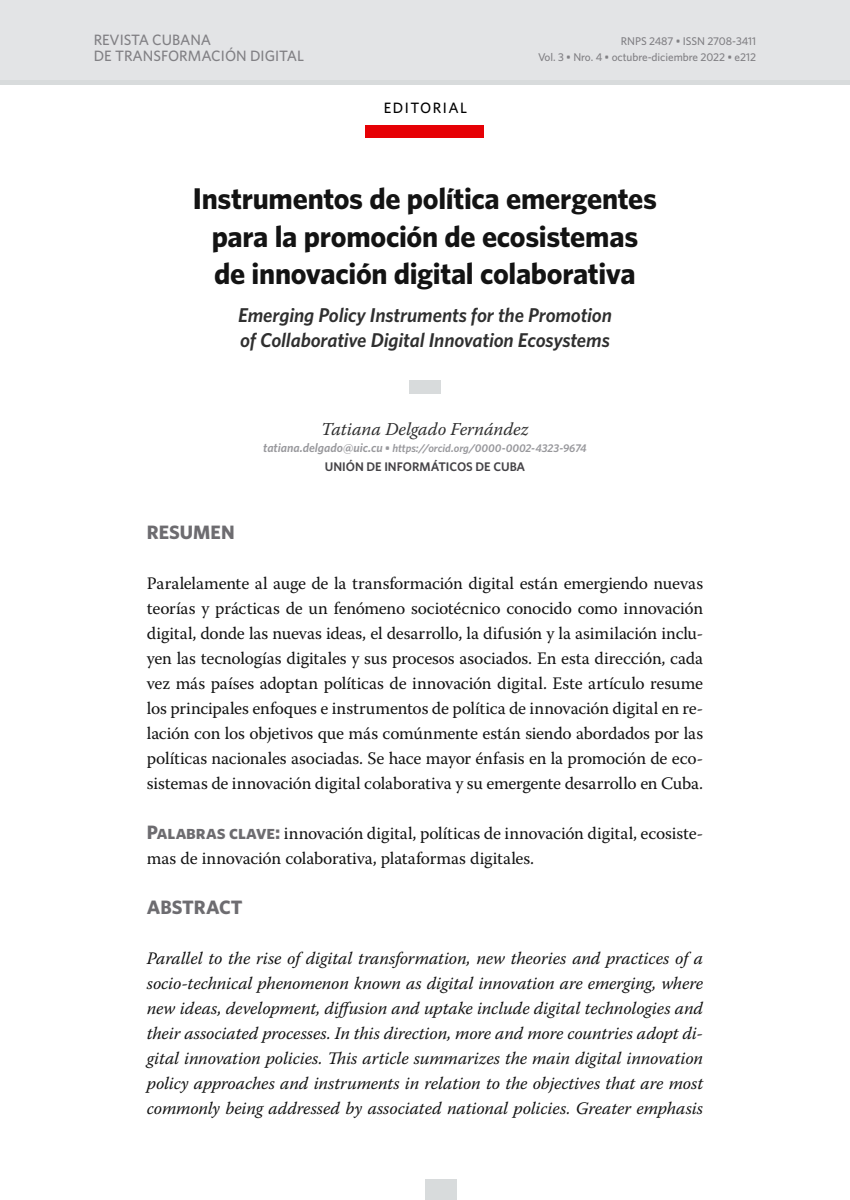
<style>
.page{position:relative;width:850px;height:1200px;background:#fff}
.page>*{position:absolute;margin:0;border:0;box-sizing:border-box;transform-origin:0 0}
.t1{font:700 30px/37.5px "Whitney";letter-spacing:-.01em;color:#131313;text-align:center}
.t2{font:italic 600 20px/25px "Whitney";letter-spacing:-.005em;color:#2f2f2f}
.t3{font:19.38px "Whitney Bold SC";letter-spacing:-.005em;color:#6d6c70}
.t4{font:700 19.38px "Whitney";color:#6d6c70}
.t5{font:italic 18.12px "Warnock Pro";letter-spacing:-.005em;color:#2f2f2f}
.t6{font:17.5px/25px "Warnock Pro";letter-spacing:-.01em;color:#131313;text-align:justify}
.t7{font:italic 17.5px/25px "Warnock Pro";letter-spacing:-.005em;color:#131313;text-align:justify}
.t8{font:500 15px/16.2px "Whitney";color:#818084}
.t9{font:500 15px "Whitney";letter-spacing:.1em;color:#000}
.t10{font:600 12.5px "Whitney";letter-spacing:-.005em;color:#454347}
.t11{font:500 11.25px/16.2px "Whitney";letter-spacing:-.005em;color:#818084;text-align:right}
.t12{font:italic 600 11.25px "Whitney";color:#98989c}
.s1{font-size:12.5px}
.s2{font-family:"Whitney Bold SC";font-size:19.38px;color:#6d6c70}
</style>
<div class="page">
<div style="left:0;top:0;width:850px;height:80px;background:#e3e4e6"></div>
<div style="left:0;top:80px;width:850px;height:5px;background:#d8dbdc"></div>
<div style="left:366px;top:125px;width:23px;height:13px;background:#e60005"></div>
<div style="left:389px;top:125px;width:24px;height:13px;background:#e60005"></div>
<div style="left:413px;top:125px;width:13px;height:13px;background:#e60005"></div>
<div style="left:425px;top:125px;width:12px;height:13px;background:#e60005"></div>
<div style="left:437px;top:125px;width:24px;height:13px;background:#e60005"></div>
<div style="left:461px;top:125px;width:23px;height:13px;background:#e60005"></div>
<div style="left:425px;top:1179px;width:31px;height:21px;background:#d8dbdc"></div>
<div style="left:409px;top:380px;width:32px;height:14px;background:#d8dbdc"></div>
<p class="t8" style="left:94px;top:31px;width:212px">REVISTA CUBANA<br>DE TRANSFORMACIÓN DIGITAL</p>
<p class="t9" style="left:384px;top:98px;width:85px">EDITORIAL</p>
<p class="t11" style="left:538px;top:32px;width:220px">RNPS 2487 • ISSN 2708-3411<br>VOL. 3 • N RO. 4 • OCTUBRE-DICIEMBRE 2022 • E212</p>
<h1 class="t1" style="left:193px;top:179px;width:466px">Instrumentos de política emergentes para la promoción de ecosistemas de innovación digital colaborativa</h1>
<p class="t2" style="left:238px;top:302px;width:375px">Emerging Policy Instruments for the Promotion of Collaborative Digital Innovation Ecosystems</p>
<p class="t5" style="left:321px;top:418px;width:209px">Tatiana Delgado Fernández</p>
<p class="t12" style="left:263px;top:442px;width:325px"><span class="s1">tatiana.delgado@uic.cu</span> • https://orcid.org/0000-0002-4323-9674</p>
<p class="t10" style="left:325px;top:459px;width:202px">UNIÓN DE INFORMÁTICOS DE CUBA</p>
<p class="t4" style="left:147px;top:520px;width:89px">RESUMEN</p>
<p class="t6" style="left:147px;top:570px;width:558px">Paralelamente al auge de la transformación digital están emergiendo nuevas teorías y prácticas de un fenómeno sociotécnico conocido como innovación digital, donde las nuevas ideas, el desarrollo, la difusión y la asimilación inclu&shy;yen las tecnologías digitales y sus procesos asociados. En esta dirección, cada vez más países adoptan políticas de innovación digital. Este artículo resume los principales enfoques e instrumentos de política de innovación digital en re&shy;lación con los objetivos que más comúnmente están siendo abordados por las políticas nacionales asociadas. Se hace mayor énfasis en la promoción de eco&shy;sistemas de innovación digital colaborativa y su emergente desarrollo en Cuba.</p>
<p class="t6" style="left:147px;top:820px;width:558px"><span class="s2">Palabras clave:</span> innovación digital, políticas de innovación digital, ecosiste&shy;mas de innovación colaborativa, plataformas digitales.</p>
<p class="t3" style="left:147px;top:895px;width:97px">ABSTRACT</p>
<p class="t7" style="left:147px;top:945px;width:558px">Parallel to the rise of digital transformation, new theories and practices of a socio-technical phenomenon known as digital innovation are emerging, where new ideas, development, diffusion and uptake include digital technologies and their associated processes. In this direction, more and more countries adopt di&shy;gital innovation policies. This article summarizes the main digital innovation policy approaches and instruments in relation to the objectives that are most commonly being addressed by associated national policies. Greater emphasis</p>
</div>
